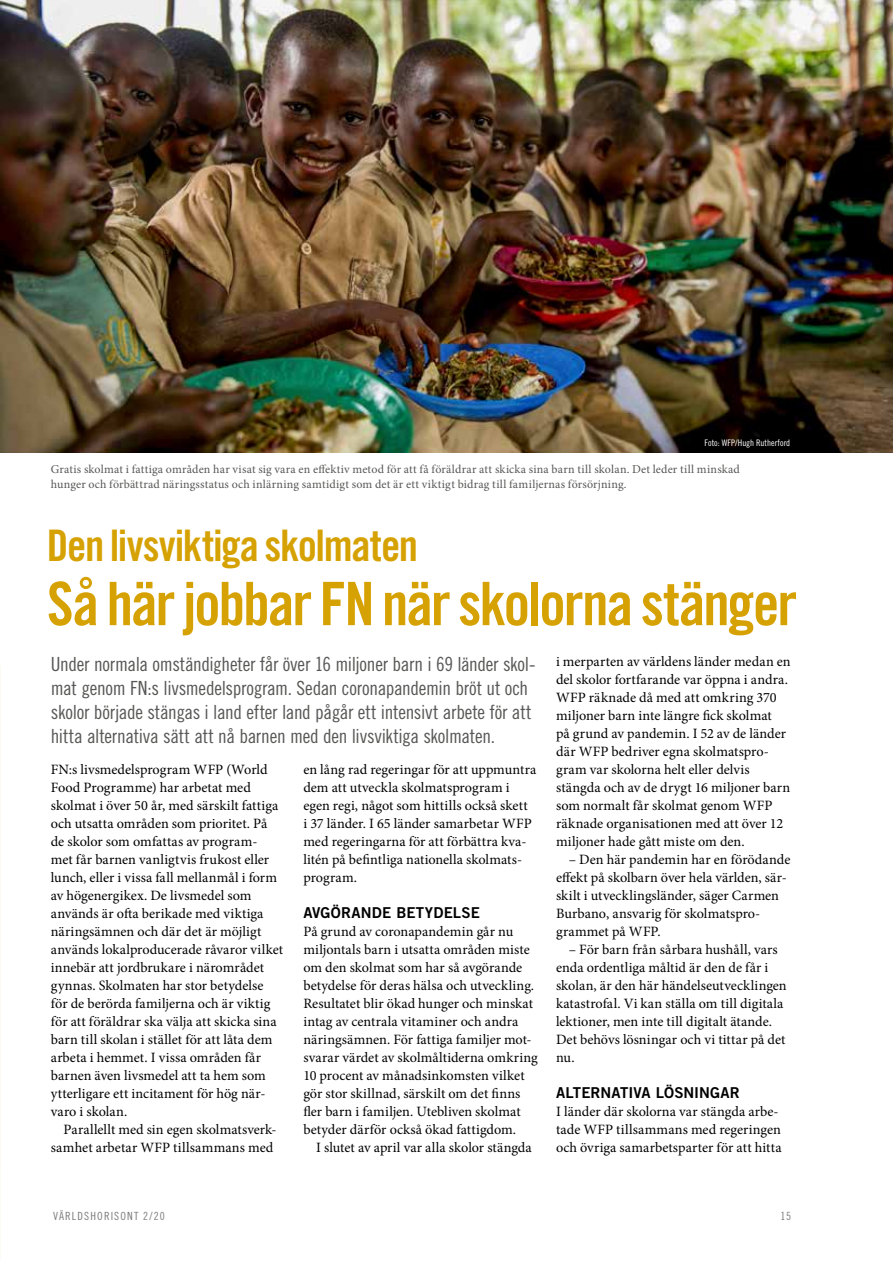
<style>
.page{position:relative;width:893px;height:1263px;background:#fff}
.page>*{position:absolute;margin:0;border:0;box-sizing:border-box;transform-origin:0 0}
.t1{font:60px "Trade Gothic LT Std Bd Cn 20";letter-spacing:-.035em;color:#d6a102}
.t2{font:43.5px "Trade Gothic LT Std Bd Cn 20";letter-spacing:-.03em;color:#d6a102}
.t3{font:19.5px/24px "Trade Gothic LT Std Cn 18";letter-spacing:-.015em;color:#575756}
.t4{font:15px "Trade Gothic LT Std Bd 2";letter-spacing:.005em;color:#000}
.t5{font:14.25px/18px "Minion Pro";letter-spacing:.005em;color:#000}
.t6{font:12px/15px "Minion Pro";letter-spacing:.01em;color:#575756}
.t7{font:11.25px "Trade Gothic LT Std Cn 18";letter-spacing:.1em;color:#7c7b7b}
.t8{font:9px "Trade Gothic LT Std Cn 18";letter-spacing:.005em;color:#fff}
</style>
<div class="page">
<img style="left:0;top:0;width:893px;height:452px">
<p class="t8" style="left:705px;top:437px;width:87px">Foto: WFP/Hugh Rutherford</p>
<p class="t6" style="left:51px;top:461px;width:691px">Gratis skolmat i fattiga områden har visat sig vara en effektiv metod för att få föräldrar att skicka sina barn till skolan. Det leder till minskad hunger och förbättrad näringsstatus och inlärning samtidigt som det är ett viktigt bidrag till familjernas försörjning.</p>
<h2 class="t2" style="left:47px;top:519px;width:373px">Den livsviktiga skolmaten</h2>
<h1 class="t1" style="left:47px;top:567px;width:752px">Så här jobbar FN när skolorna stänger</h1>
<p class="t3" style="left:51px;top:652px;width:486px">Under normala omständigheter får över 16 miljoner barn i 69 länder skol&shy;mat genom FN:s livsmedelsprogram. Sedan coronapandemin bröt ut och skolor började stängas i land efter land pågår ett intensivt arbete för att hitta alternativa sätt att nå barnen med den livsviktiga skolmaten.</p>
<p class="t5" style="left:51px;top:761px;width:234px">FN:s livsmedelsprogram WFP (World Food Programme) har arbetat med skolmat i över 50 år, med särskilt fattiga och utsatta områden som prioritet. På de skolor som omfattas av program-<br>met får barnen vanligtvis frukost eller lunch, eller i vissa fall mellanmål i form av högenergikex. De livsmedel som används är ofta berikade med viktiga näringsämnen och där det är möjligt används lokalproducerade råvaror vilket innebär att jordbrukare i närområdet gynnas. Skolmaten har stor betydelse för de berörda familjerna och är viktig för att föräldrar ska välja att skicka sina barn till skolan i stället för att låta dem arbeta i hemmet. I vissa områden får barnen även livsmedel att ta hem som ytterligare ett incitament för hög när&shy;varo i skolan.</p>
<p class="t5" style="left:51px;top:1120px;width:227px;text-align:right">Parallellt med sin egen skolmatsverk&shy;samhet arbetar WFP tillsammans med</p>
<p class="t5" style="left:303px;top:760px;width:234px">en lång rad regeringar för att uppmuntra dem att utveckla skolmatsprogram i egen regi, något som hittills också skett<br>i 37 länder. I 65 länder samarbetar WFP med regeringarna för att förbättra kva&shy;litén på befintliga nationella skolmats&shy;program.</p>
<p class="t4" style="left:303px;top:903px;width:178px">AVGÖRANDE BETYDELSE</p>
<p class="t5" style="left:303px;top:923px;width:236px">På grund av coronapandemin går nu miljontals barn i utsatta områden miste om den skolmat som har så avgörande betydelse för deras hälsa och utveckling.<br>Resultatet blir ökad hunger och minskat intag av centrala vitaminer och andra näringsämnen. För fattiga familjer mot&shy;svarar värdet av skolmåltiderna omkring 10 procent av månadsinkomsten vilket gör stor skillnad, särskilt om det finns fler barn i familjen. Utebliven skolmat betyder därför också ökad fattigdom.</p>
<p class="t5" style="left:316px;top:1138px;width:217px">I slutet av april var alla skolor stängda</p>
<p class="t5" style="left:556px;top:652px;width:236px">i merparten av världens länder medan en del skolor fortfarande var öppna i andra.<br>WFP räknade då med att omkring 370 miljoner barn inte längre fick skolmat<br>på grund av pandemin. I 52 av de länder där WFP bedriver egna skolmatspro&shy;gram var skolorna helt eller delvis stängda och av de drygt 16 miljoner barn som normalt får skolmat genom WFP räknade organisationen med att över 12 miljoner hade gått miste om den.</p>
<p class="t5" style="left:556px;top:850px;width:236px;text-indent:13px">– Den här pandemin har en förödande effekt på skolbarn över hela världen, sär&shy;skilt i utvecklingsländer, säger Carmen Burbano, ansvarig för skolmatspro&shy;grammet på WFP.</p>
<p class="t5" style="left:556px;top:940px;width:232px;text-indent:13px">– För barn från sårbara hushåll, vars enda ordentliga måltid är den de får i skolan, är den här händelseutvecklingen katastrofal. Vi kan ställa om till digitala lektioner, men inte till digitalt ätande.<br>Det behövs lösningar och vi tittar på det nu.</p>
<p class="t4" style="left:556px;top:1083px;width:185px">ALTERNATIVA LÖSNINGAR</p>
<p class="t5" style="left:556px;top:1103px;width:227px">I länder där skolorna var stängda arbe&shy;tade WFP tillsammans med regeringen och övriga samarbetsparter för att hitta</p>
<p class="t7" style="left:53px;top:1209px;width:113px">VÄRLDSHORISONT 2/20</p>
<p class="t7" style="left:780px;top:1209px;width:12px">15</p>
</div>
